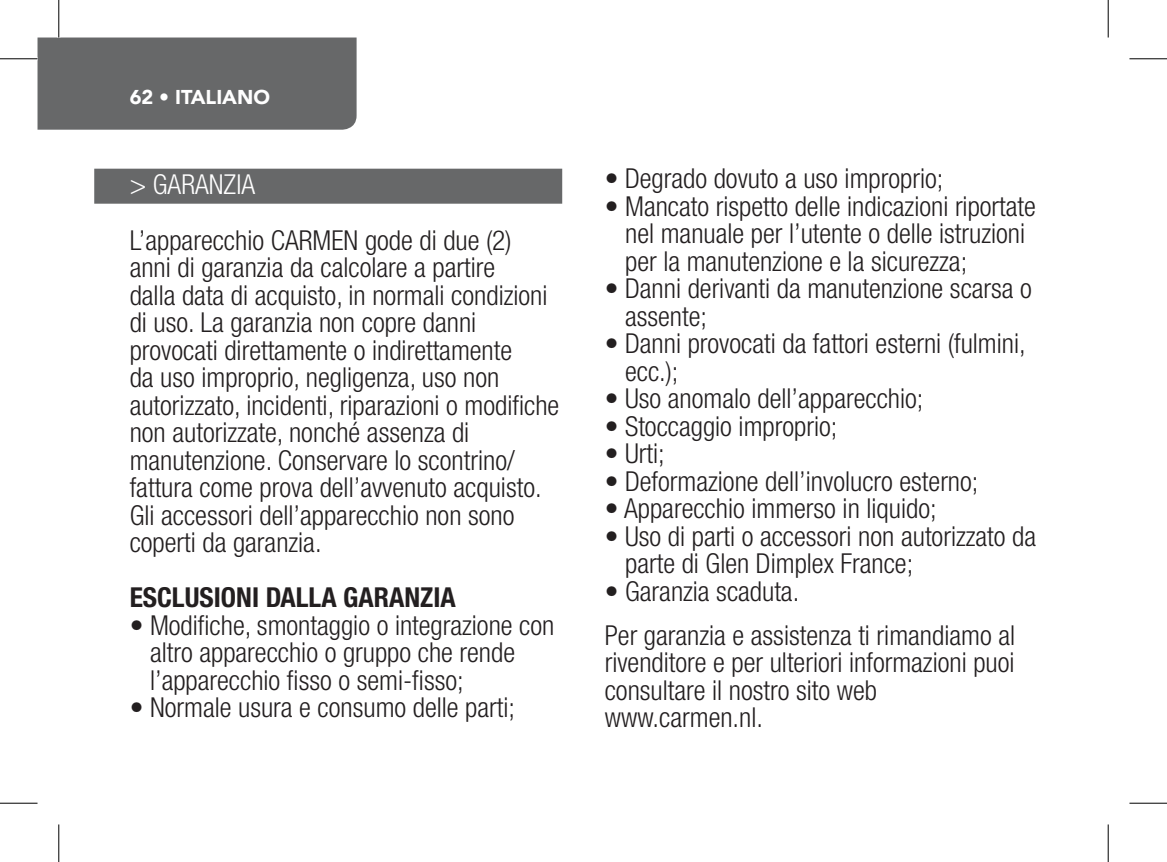
<style>
.page{position:relative;width:1167px;height:862px;background:#fff}
.page>*{position:absolute;margin:0;border:0;box-sizing:border-box;transform-origin:0 0}
.t1{font:300 condensed 27.5px/27.5px "Helvetica Neue LT Std";color:#231f20}
.t2{font:700 condensed 27.5px "Helvetica Neue LT Std";color:#231f20}
.t3{font:300 condensed 27.5px "Helvetica Neue LT Std";color:#fff}
.t4{font:900 20px "Avenir";color:#fff}
</style>
<div class="page">
<div style="left:94px;top:169px;width:468px;height:35px;background:#676869"></div>
<div style="left:38px;top:38px;width:318px;height:92px;background:#676869"></div>
<hr style="left:0;top:58px;width:38px;height:1px;background:#000">
<hr style="left:1129px;top:58px;width:37px;height:1px;background:#000">
<hr style="left:0;top:802px;width:38px;height:1px;background:#000">
<hr style="left:1129px;top:802px;width:37px;height:1px;background:#000">
<hr style="left:58px;top:0;width:1px;height:38px;background:#000">
<hr style="left:58px;top:824px;width:1px;height:38px;background:#000">
<hr style="left:1107px;top:0;width:1px;height:38px;background:#000">
<hr style="left:1107px;top:824px;width:1px;height:38px;background:#000">
<p class="t4" style="left:130px;top:80px;width:142px">62 • ITALIANO</p>
<p class="t3" style="left:130px;top:169px;width:127px">&gt; GARANZIA</p>
<p class="t1" style="left:130px;top:226px;width:431px">L’apparecchio CARMEN gode di due (2) anni di garanzia da calcolare a partire<br>dalla data di acquisto, in normali condizioni di uso. La garanzia non copre danni provocati direttamente o indirettamente<br>da uso improprio, negligenza, uso non autorizzato, incidenti, riparazioni o modifiche non autorizzate, nonché assenza di manutenzione. Conservare lo scontrino/ fattura come prova dell’avvenuto acquisto.<br>Gli accessori dell’apparecchio non sono coperti da garanzia.</p>
<p class="t2" style="left:130px;top:580px;width:327px">ESCLUSIONI DALLA GARANZIA</p>
<p class="t1" style="left:150px;top:611px;width:406px;text-indent:-20px">• Modifiche, smontaggio o integrazione con altro apparecchio o gruppo che rende l’apparecchio fisso o semi-fisso;</p>
<p class="t1" style="left:130px;top:693px;width:387px">• Normale usura e consumo delle parti;</p>
<p class="t1" style="left:604px;top:165px;width:340px">• Degrado dovuto a uso improprio;</p>
<p class="t1" style="left:625px;top:192px;width:412px;text-indent:-20px">• Mancato rispetto delle indicazioni riportate nel manuale per l’utente o delle istruzioni per la manutenzione e la sicurezza;</p>
<p class="t1" style="left:625px;top:275px;width:408px;text-indent:-20px">• Danni derivanti da manutenzione scarsa o assente;</p>
<p class="t1" style="left:625px;top:330px;width:402px;text-indent:-20px">• Danni provocati da fattori esterni (fulmini, ecc.);</p>
<p class="t1" style="left:604px;top:385px;width:320px">• Uso anomalo dell’apparecchio;</p>
<p class="t1" style="left:604px;top:412px;width:234px">• Stoccaggio improprio;</p>
<p class="t1" style="left:604px;top:440px;width:62px">• Urti;</p>
<p class="t1" style="left:604px;top:467px;width:375px">• Deformazione dell’involucro esterno;</p>
<p class="t1" style="left:604px;top:495px;width:333px">• Apparecchio immerso in liquido;</p>
<p class="t1" style="left:625px;top:522px;width:412px;text-indent:-20px">• Uso di parti o accessori non autorizzato da parte di Glen Dimplex France;</p>
<p class="t1" style="left:604px;top:577px;width:196px">• Garanzia scaduta.</p>
<p class="t1" style="left:604px;top:621px;width:412px">Per garanzia e assistenza ti rimandiamo al rivenditore e per ulteriori informazioni puoi consultare il nostro sito web www.carmen.nl.</p>
</div>
